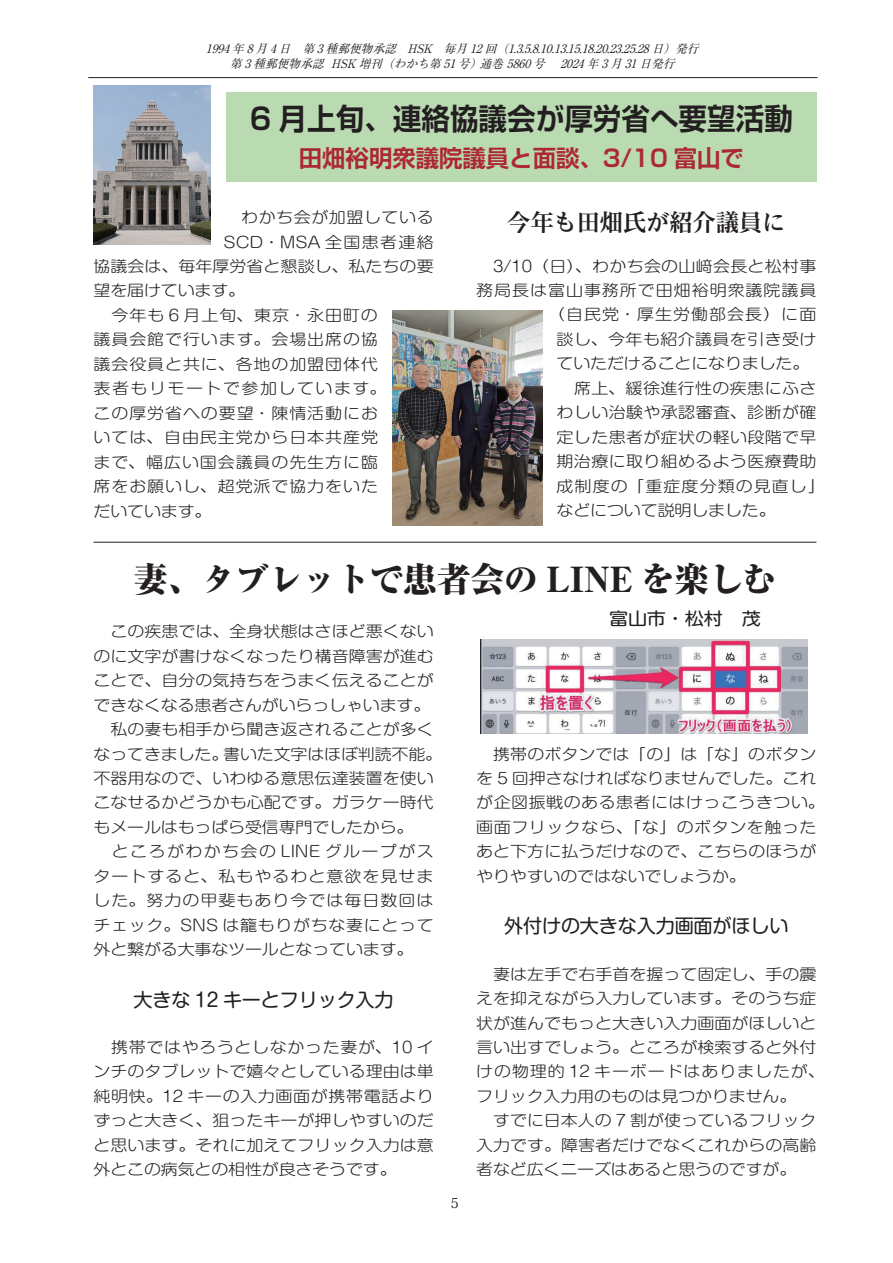
<style>
.page{position:relative;width:893px;height:1263px;background:#fff}
.page>*{position:absolute;margin:0;border:0;box-sizing:border-box;transform-origin:0 0}
.t1{font:800 expanded 34.05px "Ryumin Pro";letter-spacing:-.01em;color:#231f20}
.t2{font:700 29.7px "Shin Go Pro De";color:#231f20;scale:.96 1}
.t3{font:700 23.4px "Shin Go Pro De";color:#ac2834}
.t4{font:700 23.4px "Reim Pro";letter-spacing:-.01em;color:#231f20}
.t5{font:19.2px "Shin M Go Pro";letter-spacing:-.01em;color:#231f20}
.t6{font:17.25px "Shin M Go Pro";color:#231f20;scale:1.11 1}
.t7{font:300 15.3px/24.5px "Shin M Go Pro";color:#231f20;scale:1.11 1}
.t8{font:300 15.3px "Shin M Go Pro";letter-spacing:.05em;color:#231f20;scale:1.11 1}
.t9{font:300 15.3px "Shin M Go Pro";letter-spacing:.02em;color:#231f20;scale:1.11 1}
.t10{font:300 15.3px "Shin M Go Pro";letter-spacing:.055em;color:#231f20;scale:1.11 1}
.t11{font:300 15.3px "Shin M Go Pro";letter-spacing:.06em;color:#231f20;scale:1.11 1}
.t12{font:300 15.3px "Shin M Go Pro";letter-spacing:.09em;color:#231f20;scale:1.11 1}
.t13{font:300 15.3px "Shin M Go Pro";letter-spacing:.075em;color:#231f20;scale:1.11 1}
.t14{font:300 15.3px "Shin M Go Pro";letter-spacing:.03em;color:#231f20;scale:1.11 1}
.t15{font:13.8px "Koz Min Pr 6 N";color:#231f20}
.t16{font:italic 11.7px/14.9px "Ryumin Pro";color:#231f20;text-align:center}
</style>
<div class="page">
<hr style="left:88px;top:77px;width:729px;height:1px;background:#231f20">
<div style="left:226px;top:92px;width:590px;height:90px;background:#badab2"></div>
<img style="left:94px;top:86px;width:116px;height:159px">
<img style="left:392px;top:310px;width:151px;height:215px">
<img style="left:480px;top:640px;width:328px;height:93px">
<hr style="left:94px;top:542px;width:722px;height:1px;background:#231f20">
<p class="t16" style="left:206px;top:40px;width:499px">1994 年 8 月 4 日　第 3 種郵便物承認　HSK　毎月 12 回（1.3.5.8.10.13.15.18.20.23.25.28 日）発行第 3 種郵便物承認 HSK 増刊（わかち第 51 号）通巻 5860 号 　2024 年 3 月 31 日発行</p>
<h2 class="t2" style="left:250px;top:95px;width:567px">6 月上旬、連絡協議会が厚労省へ要望活動</h2>
<h3 class="t3" style="left:299px;top:139px;width:446px">田畑裕明衆議院議員と面談、3/10 富山で</h3>
<p class="t14" style="left:224px;top:205px;width:191px">　わかち会が加盟している</p>
<p class="t13" style="left:224px;top:229px;width:191px">SCD・MSA 全国患者連絡</p>
<p class="t7" style="left:94px;top:252px;width:308px">協議会は、毎年厚労省と懇談し、私たちの要</p>
<p class="t7" style="left:94px;top:277px;width:138px">望を届けています。</p>
<p class="t10" style="left:94px;top:303px;width:258px">　今年も６月上旬、東京・永田町の</p>
<p class="t8" style="left:94px;top:327px;width:258px">議員会館で行います。会場出席の協</p>
<p class="t8" style="left:94px;top:352px;width:258px">議会役員と共に、各地の加盟団体代</p>
<p class="t12" style="left:94px;top:376px;width:265px">表者もリモートで参加しています。</p>
<p class="t8" style="left:94px;top:401px;width:258px">この厚労省への要望・陳情活動にお</p>
<p class="t8" style="left:94px;top:425px;width:258px">いては、自由民主党から日本共産党</p>
<p class="t8" style="left:94px;top:449px;width:258px">まで、幅広い国会議員の先生方に臨</p>
<p class="t8" style="left:94px;top:474px;width:258px">席をお願いし、超党派で協力をいた</p>
<p class="t7" style="left:94px;top:497px;width:108px">だいています。</p>
<h3 class="t4" style="left:507px;top:203px;width:280px">今年も田畑氏が紹介議員に</h3>
<p class="t7" style="left:476px;top:252px;width:308px">　3/10（日）、わかち会の山﨑会長と松村事</p>
<p class="t10" style="left:476px;top:278px;width:308px">務局長は富山事務所で田畑裕明衆議院議員</p>
<p class="t11" style="left:548px;top:302px;width:243px">（自民党・厚生労働部会長）に面</p>
<p class="t9" style="left:557px;top:327px;width:236px">談し、今年も紹介議員を引き受け</p>
<p class="t7" style="left:557px;top:350px;width:229px">ていただけることになりました。</p>
<p class="t9" style="left:557px;top:376px;width:236px">　席上、緩徐進行性の疾患にふさ</p>
<p class="t9" style="left:557px;top:400px;width:236px">わしい治験や承認審査、診断が確</p>
<p class="t9" style="left:557px;top:425px;width:236px">定した患者が症状の軽い段階で早</p>
<p class="t9" style="left:557px;top:449px;width:236px">期治療に取り組めるよう医療費助</p>
<p class="t11" style="left:557px;top:473px;width:243px">成制度の「重症度分類の見直し」</p>
<p class="t7" style="left:557px;top:496px;width:199px">などについて説明しました。</p>
<h1 class="t1" style="left:134px;top:553px;width:644px">妻、タブレットで患者会の LINE を楽しむ</h1>
<p class="t7" style="left:94px;top:617px;width:316px">　この疾患では、全身状態はさほど悪くないのに文字が書けなくなったり構音障害が進むことで、自分の気持ちをうまく伝えることができなくなる患者さんがいらっしゃいます。　私の妻も相手から聞き返されることが多くなってきました。書いた文字はほぼ判読不能。不器用なので、いわゆる意思伝達装置を使いこなせるかどうかも心配です。ガラケー時代もメールはもっぱら受信専門でしたから。<br>　ところがわかち会の LINE グループがスタートすると、私もやるわと意欲を見せました。努力の甲斐もあり今では毎日数回はチェック。SNS は籠もりがちな妻にとって外と繋がる大事なツールとなっています。</p>
<p class="t5" style="left:134px;top:984px;width:262px">大きな 12 キーとフリック入力</p>
<p class="t7" style="left:94px;top:1033px;width:308px;text-align:justify">　携帯ではやろうとしなかった妻が、10 インチのタブレットで嬉々としている理由は単純明快。12 キーの入力画面が携帯電話よりずっと大きく、狙ったキーが押しやすいのだと思います。それに加えてフリック入力は意外とこの病気との相性が良さそうです。</p>
<p class="t15" style="left:450px;top:1195px;width:10px">5</p>
<p class="t6" style="left:609px;top:604px;width:138px">富山市・松村　茂</p>
<p class="t7" style="left:476px;top:740px;width:316px">　携帯のボタンでは「の」は「な」のボタンを 5 回押さなければなりませんでした。これが企図振戦のある患者にはけっこうきつい。画面フリックなら、「な」のボタンを触ったあと下方に払うだけなので、こちらのほうがやりやすいのではないでしょうか。</p>
<p class="t5" style="left:504px;top:910px;width:286px">外付けの大きな入力画面がほしい</p>
<p class="t7" style="left:476px;top:960px;width:316px">　妻は左手で右手首を握って固定し、手の震えを抑えながら入力しています。そのうち症状が進んでもっと大きい入力画面がほしいと言い出すでしょう。ところが検索すると外付けの物理的 12 キーボードはありましたが、フリック入力用のものは見つかりません。<br>　すでに日本人の 7 割が使っているフリック入力です。障害者だけでなくこれからの高齢者など広くニーズはあると思うのですが。</p>
</div>
